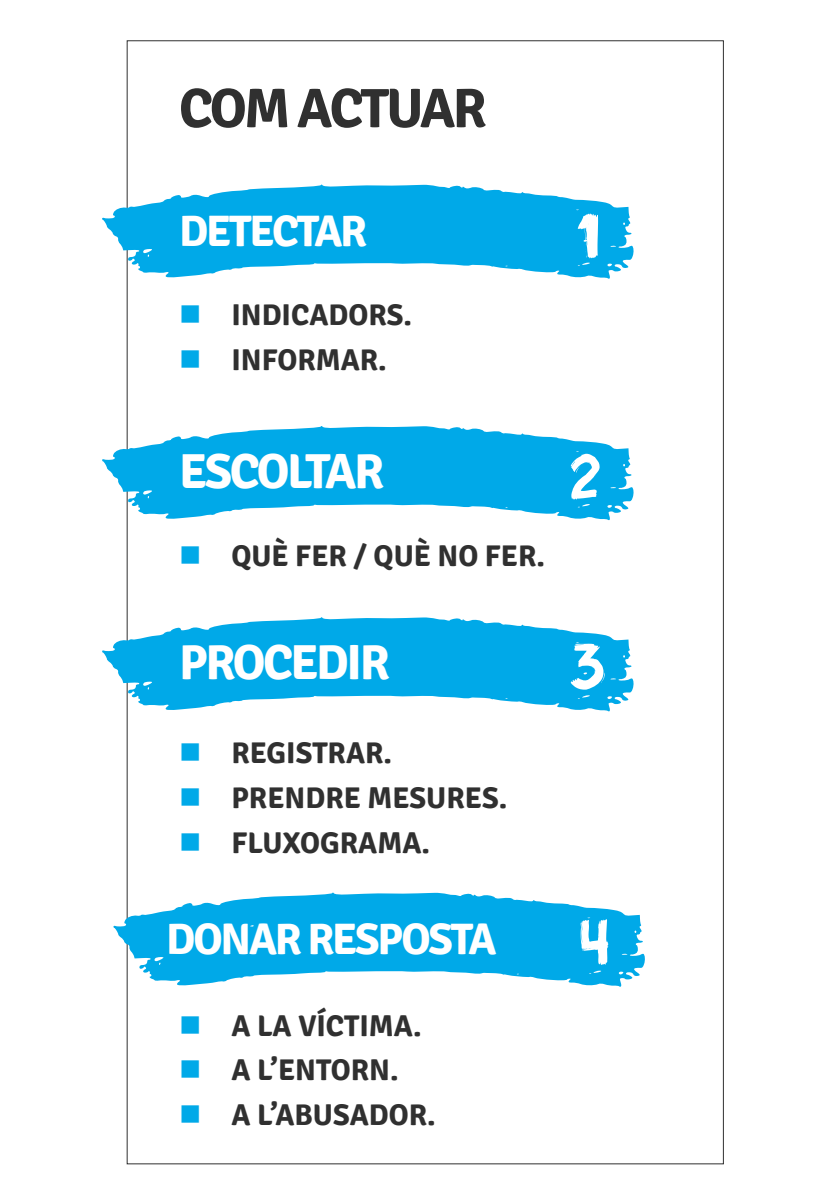
<style>
.page{position:relative;width:840px;height:1191px;background:#fff}
.page>*{position:absolute;margin:0;border:0;box-sizing:border-box;transform-origin:0 0}
.t1{font:57.4px "appopaint";color:#fff}
.t2{font:700 55.4px "Signika";letter-spacing:-.05em;color:#303030}
.t3{font:700 49.2px "Signika";letter-spacing:-.05em;color:#fff}
.t4{font:700 44px "Signika";letter-spacing:-.05em;color:#fff}
.t5{font:700 30px "Signika";color:#303030}
.s1{color:#00a9e8}
</style>
<div class="page">
<svg style="left:102px;top:184px;width:531px;height:95px;fill:#00a9e8"></svg>
<svg style="left:102px;top:426px;width:531px;height:95px;fill:#00a9e8"></svg>
<svg style="left:102px;top:617px;width:531px;height:95px;fill:#00a9e8"></svg>
<svg style="left:113px;top:892px;width:532px;height:95px;fill:#00a9e8"></svg>
<h2 class="t2" style="left:179px;top:75px;width:309px">COM ACTUAR</h2>
<h3 class="t4" style="left:179px;top:204px;width:190px">DETECTAR</h3>
<p class="t5" style="left:179px;top:297px;width:234px"><span class="s1">■</span> INDICADORS.</p>
<p class="t5" style="left:179px;top:341px;width:209px"><span class="s1">■</span> INFORMAR.</p>
<h1 class="t1" style="left:577px;top:200px;width:23px">1</h1>
<h3 class="t3" style="left:179px;top:441px;width:207px">ESCOLTAR</h3>
<p class="t5" style="left:179px;top:538px;width:367px"><span class="s1">■</span> QUÈ FER / QUÈ NO FER.</p>
<h1 class="t1" style="left:570px;top:441px;width:32px">2</h1>
<h3 class="t3" style="left:179px;top:633px;width:212px">PROCEDIR</h3>
<p class="t5" style="left:179px;top:735px;width:214px"><span class="s1">■</span> REGISTRAR.</p>
<p class="t5" style="left:179px;top:780px;width:329px"><span class="s1">■</span> PRENDRE MESURES.</p>
<p class="t5" style="left:179px;top:824px;width:252px"><span class="s1">■</span> FLUXOGRAMA.</p>
<h3 class="t4" style="left:166px;top:912px;width:331px">DONAR RESPOSTA</h3>
<p class="t5" style="left:179px;top:1007px;width:244px"><span class="s1">■</span> A LA VÍCTIMA.</p>
<p class="t5" style="left:179px;top:1052px;width:221px"><span class="s1">■</span> A L’ENTORN.</p>
<p class="t5" style="left:179px;top:1096px;width:258px"><span class="s1">■</span> A L’ABUSADOR.</p>
<h1 class="t1" style="left:570px;top:631px;width:37px">3</h1>
<h1 class="t1" style="left:580px;top:906px;width:31px">4</h1>
</div>
